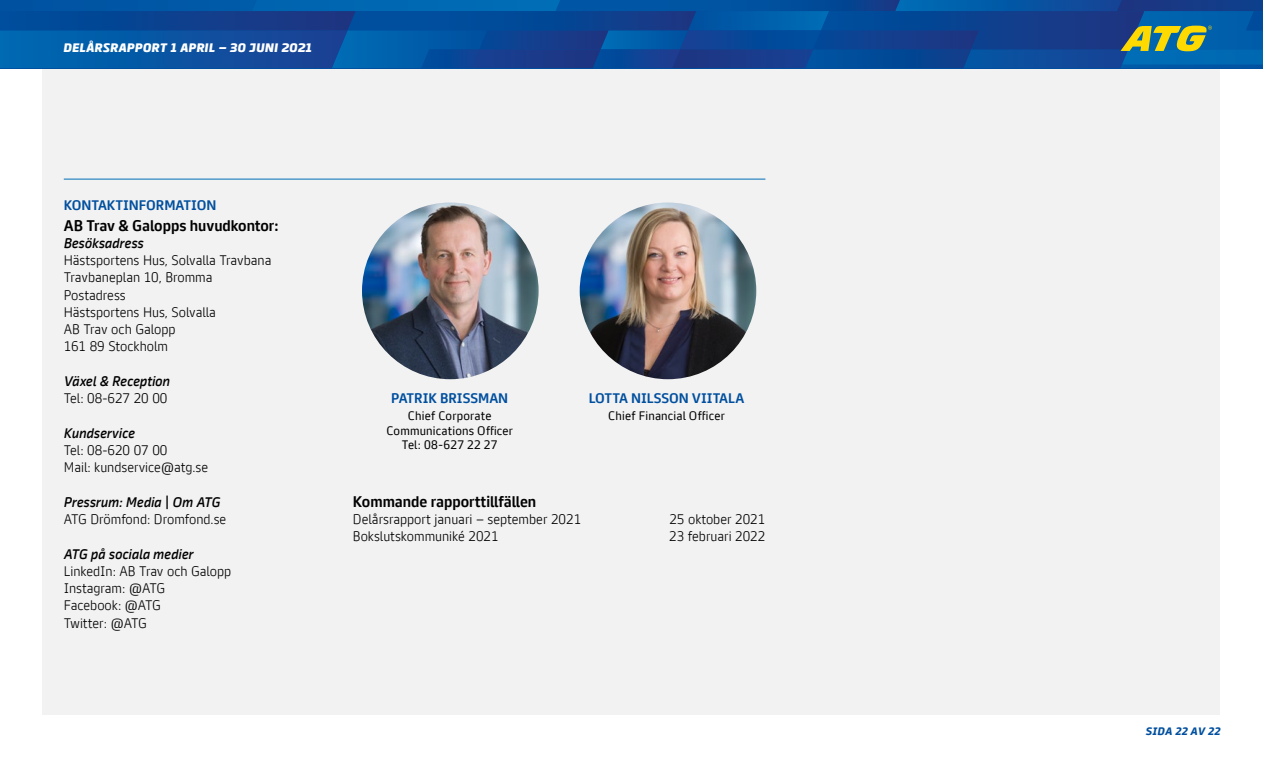
<style>
.page{position:relative;width:1263px;height:766px;background:#fff}
.page>*{position:absolute;margin:0;border:0;box-sizing:border-box;transform-origin:0 0}
.t1{font:700 15px "ATG Text Office";color:#000}
.t2{font:300 13.5px/17.2px "ATG Text Office";color:#000}
.t3{font:italic 500 13.5px "ATG Text Office";color:#000}
.t4{font:700 13.5px "ATG Text Office";color:#004f9f}
.t5{font:12px/14.4px "ATG Text Office";letter-spacing:.015em;color:#000;text-align:center}
.t6{font:12px "ATG Rubrik Office";letter-spacing:.04em;color:#fff}
.t7{font:italic 800 10.5px "ATG Text Office";letter-spacing:.045em;color:#004f9f}
</style>
<div class="page">
<div style="left:43px;top:64px;width:1177px;height:650px;background:#f2f2f2"></div>
<svg style="left:0;top:0;width:1263px;height:68px;background:#0c4f99"></svg>
<hr style="left:64px;top:179px;width:701px;height:1px;background:#006db6">
<img style="left:580px;top:202px;width:176px;height:177px;border-radius:88px">
<img style="left:362px;top:202px;width:177px;height:177px;border-radius:88px">
<p class="t6" style="left:64px;top:41px;width:250px">DELÅRSRAPPORT 1 APRIL – 30 JUNI 2021</p>
<p class="t4" style="left:64px;top:197px;width:154px">KONTAKTINFORMATION</p>
<p class="t1" style="left:64px;top:216px;width:216px">AB Trav &amp; Galopps huvudkontor:</p>
<p class="t3" style="left:64px;top:235px;width:81px">Besöksadress</p>
<p class="t2" style="left:64px;top:252px;width:209px">Hästsportens Hus, Solvalla Travbana<br>Travbaneplan 10, Bromma<br>Postadress<br>Hästsportens Hus, Solvalla<br>AB Trav och Galopp<br>161 89 Stockholm</p>
<p class="t3" style="left:64px;top:373px;width:108px">Växel &amp; Reception</p>
<p class="t2" style="left:64px;top:390px;width:105px">Tel: 08-627 20 00</p>
<p class="t3" style="left:64px;top:424px;width:73px">Kundservice</p>
<p class="t2" style="left:64px;top:441px;width:146px">Tel: 08-620 07 00<br>Mail: kundservice@atg.se</p>
<p class="t3" style="left:64px;top:493px;width:158px">Pressrum: Media | Om ATG</p>
<p class="t2" style="left:64px;top:510px;width:164px">ATG Drömfond: Dromfond.se</p>
<p class="t3" style="left:64px;top:545px;width:131px">ATG på sociala medier</p>
<p class="t2" style="left:64px;top:562px;width:169px">LinkedIn: AB Trav och Galopp<br>Instagram: @ATG<br>Facebook: @ATG<br>Twitter: @ATG</p>
<p class="t4" style="left:391px;top:389px;width:119px">PATRIK BRISSMAN</p>
<p class="t5" style="left:386px;top:408px;width:128px">Chief Corporate<br>Communications Officer<br>Tel: 08-627 22 27</p>
<p class="t4" style="left:589px;top:389px;width:157px">LOTTA NILSSON VIITALA</p>
<p class="t5" style="left:608px;top:408px;width:118px">Chief Financial Officer</p>
<p class="t1" style="left:353px;top:492px;width:185px">Kommande rapporttillfällen</p>
<p class="t2" style="left:353px;top:510px;width:230px">Delårsrapport januari – september 2021</p>
<p class="t2" style="left:669px;top:510px;width:98px">25 oktober 2021</p>
<p class="t2" style="left:353px;top:528px;width:147px">Bokslutskommuniké 2021</p>
<p class="t2" style="left:669px;top:528px;width:98px">23 februari 2022</p>
<p class="t7" style="left:1146px;top:724px;width:76px">SIDA 22 AV 22</p>
</div>
